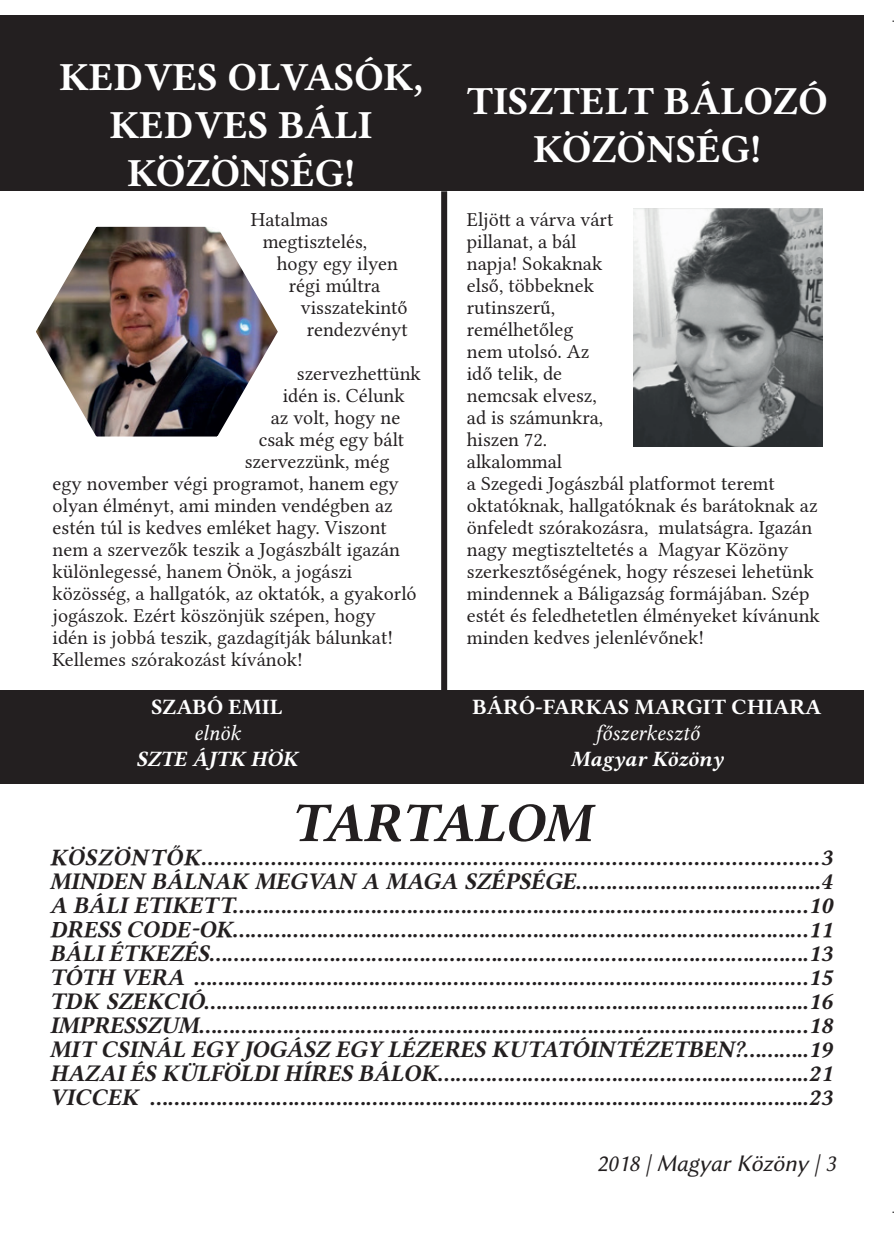
<style>
.page{position:relative;width:894px;height:1238px;background:#fff}
.page>*{position:absolute;margin:0;border:0;box-sizing:border-box;transform-origin:0 0}
.t1{font:56px "Lin Libertine BI2";color:#231f20}
.t2{font:40px/48px "Lin Libertine B";letter-spacing:.005em;color:#fff;text-align:center}
.t3{font:24px/24px "Lin Libertine BI2";letter-spacing:.005em;color:#231f20}
.t4{font:24px "Lin Libertine BI";letter-spacing:.005em;color:#231f20}
.t5{font:24px "Lin Biolinum I";color:#231f20}
.t6{font:22px "Lin Libertine B";color:#fff}
.t7{font:22px "Lin Libertine BI2";color:#fff}
.t8{font:22px "Lin Libertine I";color:#fff}
.t9{font:22px "Lin Libertine I2";color:#fff}
.t10{font:20px/22px "Lin Libertine";color:#231f20}
.t11{font:20px/22px "Lin Libertine 2";color:#231f20}
.s1{font-family:"Lin Libertine BI"}
</style>
<div class="page">
<div style="left:441px;top:191px;width:6px;height:499px;background:#231f20"></div>
<div style="left:0;top:15px;width:863px;height:176px;background:#231f20"></div>
<img style="left:36px;top:226px;width:242px;height:211px">
<div style="left:0;top:690px;width:863px;height:94px;background:#231f20"></div>
<img style="left:633px;top:208px;width:189px;height:238px">
<h2 class="t2" style="left:59px;top:53px;width:365px">KEDVES OLVASÓK,<br>KEDVES BÁLI<br>KÖZÖNSÉG!</h2>
<p class="t11" style="left:251px;top:206px;width:79px">Hatalmas</p>
<p class="t11" style="left:263px;top:228px;width:106px">megtisztelés,</p>
<p class="t11" style="left:277px;top:250px;width:122px">hogy egy ilyen</p>
<p class="t11" style="left:289px;top:272px;width:93px">régi múltra</p>
<p class="t10" style="left:301px;top:294px;width:108px">visszatekintő</p>
<p class="t11" style="left:307px;top:316px;width:102px">rendezvényt</p>
<p class="t10" style="left:297px;top:360px;width:125px">szervezhettünk</p>
<p class="t11" style="left:259px;top:382px;width:147px;text-align:right">idén is. Célunk<br>az volt, hogy ne csak még egy bált</p>
<p class="t10" style="left:245px;top:448px;width:146px">szervezzünk, még</p>
<p class="t11" style="left:53px;top:470px;width:347px">egy november végi programot, hanem egy olyan élményt, ami minden vendégben az estén túl is kedves emléket hagy. Viszont</p>
<p class="t10" style="left:53px;top:536px;width:365px">nem a szervezők teszik a Jogászbált igazán különlegessé, hanem Önök, a jogászi közösség, a hallgatók, az oktatók, a gyakorló jogászok. Ezért köszönjük szépen, hogy<br>idén is jobbá teszik, gazdagítják bálunkat!<br>Kellemes szórakozást kívánok!</p>
<p class="t6" style="left:151px;top:691px;width:132px">SZABÓ EMIL</p>
<p class="t9" style="left:194px;top:720px;width:48px">elnök</p>
<p class="t7" style="left:136px;top:744px;width:163px">SZTE ÁJTK HÖK</p>
<h2 class="t2" style="left:467px;top:77px;width:362px">TISZTELT BÁLOZÓ<br>KÖZÖNSÉG!</h2>
<p class="t10" style="left:466px;top:206px;width:148px">Eljött a várva várt</p>
<p class="t11" style="left:466px;top:228px;width:111px">pillanat, a bál</p>
<p class="t10" style="left:466px;top:250px;width:137px">napja! Sokaknak első, többeknek rutinszerű, remélhetőleg nem utolsó. Az idő telik, de</p>
<p class="t11" style="left:466px;top:382px;width:138px">nemcsak elvesz, ad is számunkra, hiszen 72. alkalommal</p>
<p class="t10" style="left:466px;top:470px;width:354px">a Szegedi Jogászbál platformot teremt oktatóknak, hallgatóknak és barátoknak az önfeledt szórakozásra, mulatságra. Igazán nagy megtiszteltetés a Magyar Közöny szerkesztőségének, hogy részesei lehetünk mindennek a Báligazság formájában. Szép estét és feledhetetlen élményeket kívánunk minden kedves jelenlévőnek!</p>
<p class="t6" style="left:472px;top:691px;width:350px">BÁRÓ-FARKAS MARGIT CHIARA</p>
<p class="t8" style="left:594px;top:720px;width:106px">főszerkesztő</p>
<p class="t7" style="left:570px;top:744px;width:154px">Magyar Közöny</p>
<h1 class="t1" style="left:290px;top:784px;width:302px">TARTALOM</h1>
<p class="t3" style="left:50px;top:868px;width:784px">MINDEN BÁLNAK MEGVAN A MAGA SZÉPSÉGE…………………………………..4<br>A BÁLI ETIKETT……………………………………………………………………………………10</p>
<p class="t4" style="left:50px;top:912px;width:784px">DRESS CODE-OK……………………………………………………………………………………11</p>
<p class="t3" style="left:50px;top:940px;width:784px;text-align:justify">BÁLI ÉTKEZÉS……………………………………………………………………………………….13<br>TÓTH VERA …………………………………………………………………………………………15<br>TDK SZEKCIÓ………………………………………………………………………………………..16<br>IMPRESSZUM…………………………………………………………………………………………18<br>MIT CSINÁL EGY JOGÁSZ EGY LÉZERES KUTATÓINTÉZETBEN?………..19<br>HAZAI ÉS KÜLFÖLDI HÍRES BÁLOK……………………………………………………..21<br>VICCEK ………………………………………………………………………………………………..23</p>
<p class="t3" style="left:50px;top:844px;width:784px"><span class="s1">KÖSZÖNTŐK</span>..................................................................................................3</p>
<p class="t5" style="left:596px;top:1149px;width:240px">2018 | Magyar Közöny | 3</p>
</div>
